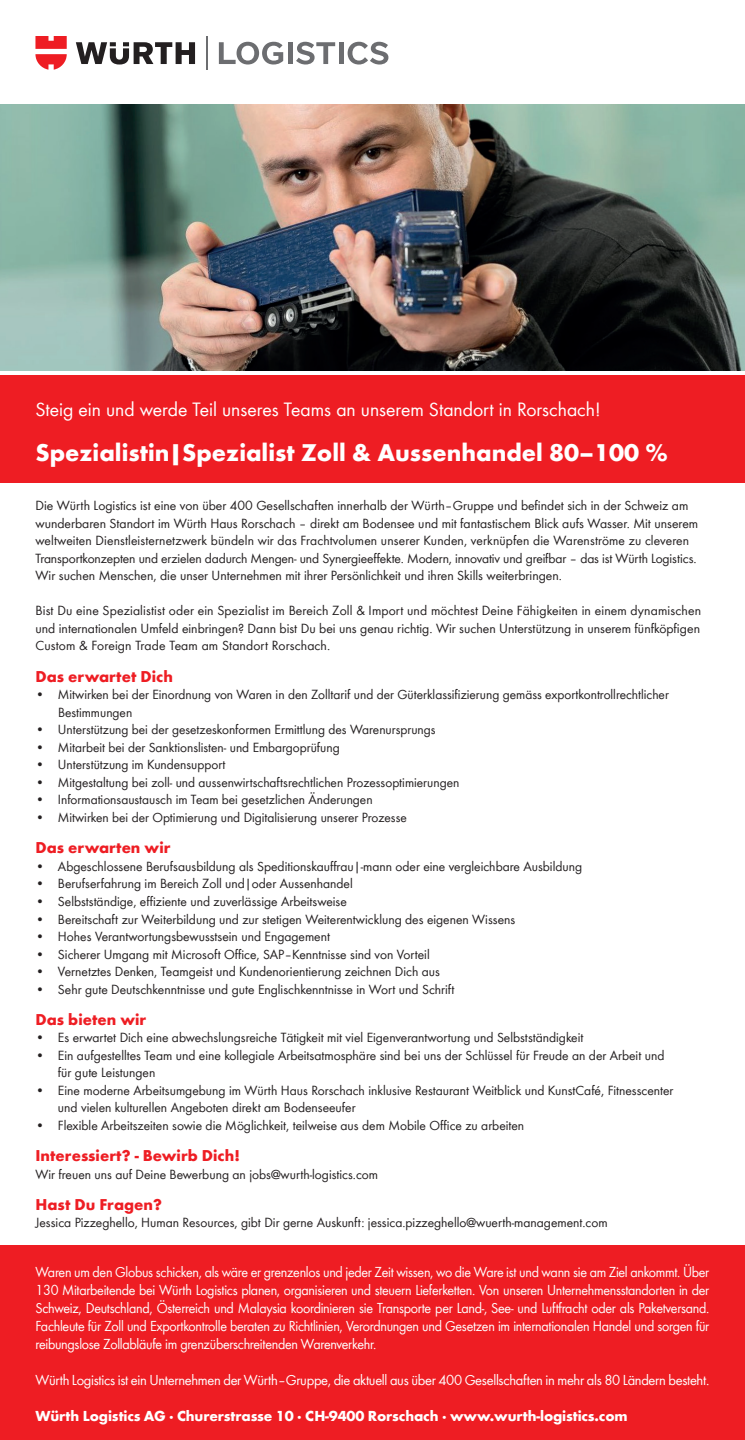
<style>
.page{position:relative;width:745px;height:1440px;background:#fff}
.page>*{position:absolute;margin:0;border:0;box-sizing:border-box;transform-origin:0 0}
.t1{font:700 25px "Wuerth";color:#fff}
.t2{font:20px "Wuerth";color:#fff}
.t3{font:700 16.25px "Wuerth";color:#ee1d23}
.t4{font:15px/18px "Wuerth";letter-spacing:-.02em;color:#fff;text-align:justify;scale:.95 1}
.t5{font:15px "Wuerth";letter-spacing:-.02em;color:#fff}
.t6{font:700 15px "Wuerth";letter-spacing:-.01em;color:#fff}
.t7{font:13.75px/17.5px "Wuerth";color:#231f20}
</style>
<div class="page">
<svg style="left:76px;top:42px;width:119px;height:22px"></svg>
<svg style="left:35px;top:36px;width:32px;height:33px"></svg>
<hr style="left:206px;top:36px;width:2px;height:33px;background:#6c6d70">
<div style="left:287px;top:42px;width:5px;height:22px;background:#6c6d70"></div>
<div style="left:338px;top:42px;width:5px;height:22px;background:#6c6d70"></div>
<svg style="left:296px;top:42px;width:39px;height:22px"></svg>
<svg style="left:347px;top:42px;width:41px;height:22px"></svg>
<svg style="left:219px;top:42px;width:64px;height:22px"></svg>
<img style="left:0;top:104px;width:744px;height:266px">
<div style="left:0;top:375px;width:744px;height:108px;background:#ee1d23"></div>
<div style="left:0;top:1245px;width:744px;height:194px;background:#ee1d23"></div>
<h2 class="t2" style="left:35px;top:395px;width:566px">Steig ein und werde Teil unseres Teams an unserem Standort in Rorschach!</h2>
<h1 class="t1" style="left:35px;top:434px;width:633px">Spezialistin|Spezialist Zoll &amp; Aussenhandel 80‒100 %</h1>
<p class="t7" style="left:35px;top:496px;width:664px">Die Würth Logistics ist eine von über 400 Gesellschaften innerhalb der Würth‒Gruppe und befindet sich in der Schweiz am wunderbaren Standort im Würth Haus Rorschach – direkt am Bodensee und mit fantastischem Blick aufs Wasser. Mit unserem weltweiten Dienstleisternetzwerk bündeln wir das Frachtvolumen unserer Kunden, verknüpfen die Warenströme zu cleveren Transportkonzepten und erzielen dadurch Mengen- und Synergieeffekte. Modern, innovativ und greifbar – das ist Würth Logistics.<br>Wir suchen Menschen, die unser Unternehmen mit ihrer Persönlichkeit und ihren Skills weiterbringen.</p>
<p class="t7" style="left:35px;top:601px;width:666px;text-align:justify">Bist Du eine Spezialistist oder ein Spezialist im Bereich Zoll &amp; Import und möchtest Deine Fähigkeiten in einem dynamischen und internationalen Umfeld einbringen? Dann bist Du bei uns genau richtig. Wir suchen Unterstützung in unserem fünfköpfigen Custom &amp; Foreign Trade Team am Standort Rorschach.</p>
<p class="t3" style="left:35px;top:664px;width:139px">Das erwartet Dich</p>
<p class="t7" style="left:58px;top:685px;width:612px;text-indent:-23px">• Mitwirken bei der Einordnung von Waren in den Zolltarif und der Güterklassifizierung gemäss exportkontrollrechtlicher<br>Bestimmungen</p>
<p class="t7" style="left:35px;top:720px;width:401px">• Unterstützung bei der gesetzeskonformen Ermittlung des Warenursprungs</p>
<p class="t7" style="left:35px;top:738px;width:305px">• Mitarbeit bei der Sanktionslisten- und Embargoprüfung</p>
<p class="t7" style="left:35px;top:755px;width:191px">• Unterstützung im Kundensupport</p>
<p class="t7" style="left:35px;top:773px;width:425px">• Mitgestaltung bei zoll- und aussenwirtschaftsrechtlichen Prozessoptimierungen</p>
<p class="t7" style="left:35px;top:790px;width:338px">• Informationsaustausch im Team bei gesetzlichen Änderungen</p>
<p class="t7" style="left:35px;top:808px;width:373px">• Mitwirken bei der Optimierung und Digitalisierung unserer Prozesse</p>
<p class="t3" style="left:35px;top:836px;width:136px">Das erwarten wir</p>
<p class="t7" style="left:35px;top:857px;width:548px">• Abgeschlossene Berufsausbildung als Speditionskauffrau|-mann oder eine vergleichbare Ausbildung</p>
<p class="t7" style="left:35px;top:874px;width:318px">• Berufserfahrung im Bereich Zoll und|oder Aussenhandel</p>
<p class="t7" style="left:35px;top:892px;width:313px">• Selbstständige, effiziente und zuverlässige Arbeitsweise</p>
<p class="t7" style="left:35px;top:909px;width:481px">• Bereitschaft zur Weiterbildung und zur stetigen Weiterentwicklung des eigenen Wissens</p>
<p class="t7" style="left:35px;top:927px;width:296px">• Hohes Verantwortungsbewusstsein und Engagement</p>
<p class="t7" style="left:35px;top:944px;width:395px">• Sicherer Umgang mit Microsoft Office, SAP‒Kenntnisse sind von Vorteil</p>
<p class="t7" style="left:35px;top:962px;width:406px">• Vernetztes Denken, Teamgeist und Kundenorientierung zeichnen Dich aus</p>
<p class="t7" style="left:35px;top:979px;width:420px">• Sehr gute Deutschkenntnisse und gute Englischkenntnisse in Wort und Schrift</p>
<p class="t3" style="left:35px;top:1007px;width:112px">Das bieten wir</p>
<p class="t7" style="left:35px;top:1028px;width:549px">• Es erwartet Dich eine abwechslungsreiche Tätigkeit mit viel Eigenverantwortung und Selbstständigkeit</p>
<p class="t7" style="left:58px;top:1045px;width:607px;text-indent:-22px">• Ein aufgestelltes Team und eine kollegiale Arbeitsatmosphäre sind bei uns der Schlüssel für Freude an der Arbeit und für gute Leistungen</p>
<p class="t7" style="left:58px;top:1080px;width:616px;text-indent:-22px">• Eine moderne Arbeitsumgebung im Würth Haus Rorschach inklusive Restaurant Weitblick und KunstCafé, Fitnesscenter und vielen kulturellen Angeboten direkt am Bodenseeufer</p>
<p class="t7" style="left:35px;top:1115px;width:490px">• Flexible Arbeitszeiten sowie die Möglichkeit, teilweise aus dem Mobile Office zu arbeiten</p>
<p class="t3" style="left:35px;top:1143px;width:206px">Interessiert? - Bewirb Dich!</p>
<p class="t7" style="left:35px;top:1164px;width:344px">Wir freuen uns auf Deine Bewerbung an jobs@wurth-logistics.com</p>
<p class="t3" style="left:35px;top:1192px;width:128px">Hast Du Fragen?</p>
<p class="t7" style="left:35px;top:1213px;width:573px">Jessica Pizzeghello, Human Resources, gibt Dir gerne Auskunft: jessica.pizzeghello@wuerth-management.com</p>
<p class="t4" style="left:35px;top:1261px;width:710px">Waren um den Globus schicken, als wäre er grenzenlos und jeder Zeit wissen, wo die Ware ist und wann sie am Ziel ankommt. Über 130 Mitarbeitende bei Würth Logistics planen, organisieren und steuern Lieferketten. Von unseren Unternehmensstandorten in der Schweiz, Deutschland, Österreich und Malaysia koordinieren sie Transporte per Land-, See- und Luftfracht oder als Paketversand.<br>Fachleute für Zoll und Exportkontrolle beraten zu Richtlinien, Verordnungen und Gesetzen im internationalen Handel und sorgen für reibungslose Zollabläufe im grenzüberschreitenden Warenverkehr.</p>
<p class="t5" style="left:35px;top:1369px;width:675px">Würth Logistics ist ein Unternehmen der Würth‒Gruppe, die aktuell aus über 400 Gesellschaften in mehr als 80 Ländern besteht.</p>
<p class="t6" style="left:35px;top:1404px;width:593px">Würth Logistics AG · Churerstrasse 10 · CH-9400 Rorschach · www.wurth-logistics.com</p>
</div>
